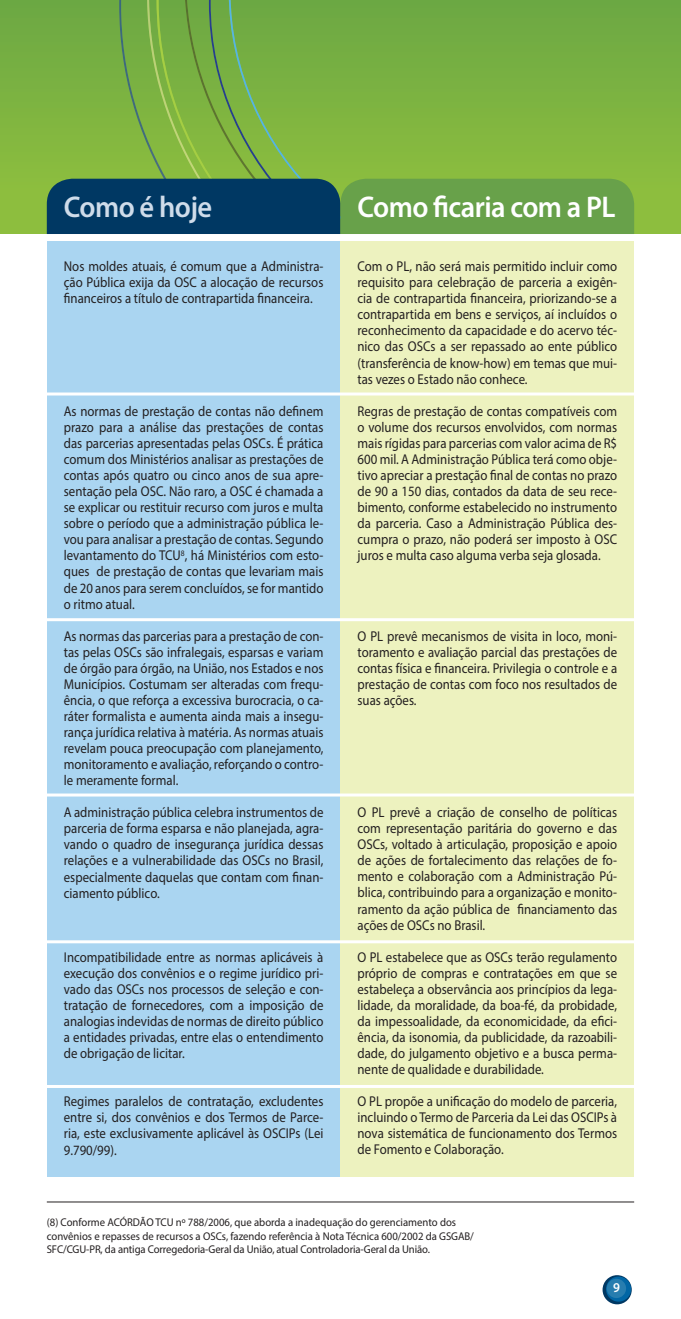
<style>
.page{position:relative;width:681px;height:1319px;background:#fff}
.page>*{position:absolute;margin:0;border:0;box-sizing:border-box;transform-origin:0 0}
.t1{font:600 30px "Myriad Pro";letter-spacing:-.02em;color:#fff;scale:.95 1}
.t2{font:600 30px "Myriad Pro";letter-spacing:-.02em;color:#cfdcea;scale:.95 1}
.t3{font:14.25px/16px "Myriad Pro";color:#231f20;text-align:justify;scale:.9 1}
.t4{font:600 13.5px "Myriad Pro";color:#fff;scale:.95 1}
.t5{font:11.25px/13.5px "Myriad Pro";color:#231f20;scale:.95 1}
</style>
<div class="page">
<svg style="left:0;top:0;width:47px;height:189px;background:#7bb241"></svg>
<svg style="left:634px;top:0;width:46px;height:234px;background:#7fb440"></svg>
<svg style="left:602px;top:1274px;width:29px;height:29px"></svg>
<svg style="left:605px;top:1276px;width:26px;height:25px"></svg>
<div style="left:606px;top:1278px;width:19px;height:19px;background:#277daf;border-radius:50%"></div>
<div style="left:47px;top:241px;width:293px;height:935px;background:#aad5f1"></div>
<div style="left:340px;top:771px;width:294px;height:405px;background:#edf2bf"></div>
<div style="left:340px;top:241px;width:294px;height:530px;background:#edf2bf"></div>
<svg style="left:47px;top:0;width:587px;height:234px;background:#6aa146"></svg>
<hr style="left:47px;top:392px;width:587px;height:3px;background:#fff">
<hr style="left:47px;top:618px;width:587px;height:3px;background:#fff">
<hr style="left:47px;top:793px;width:587px;height:3px;background:#fff">
<hr style="left:47px;top:940px;width:587px;height:3px;background:#fff">
<hr style="left:47px;top:1084px;width:587px;height:3px;background:#fff">
<hr style="left:47px;top:1201px;width:587px;height:1px;background:#231f20">
<h1 class="t2" style="left:64px;top:188px;width:158px">Como é hoje</h1>
<h1 class="t1" style="left:357px;top:188px;width:273px">Como ficaria com a PL</h1>
<p class="t3" style="left:64px;top:258px;width:290px">Nos moldes atuais, é comum que a Administra&shy;ção Pública exija da OSC a alocação de recursos financeiros a título de contrapartida financeira.</p>
<p class="t3" style="left:64px;top:403px;width:290px">As normas de prestação de contas não definem prazo para a análise das prestações de contas das parcerias apresentadas pelas OSCs. É prática comum dos Ministérios analisar as prestações de contas após quatro ou cinco anos de sua apre&shy;sentação pela OSC. Não raro, a OSC é chamada a se explicar ou restituir recurso com juros e multa sobre o período que a administração pública le&shy;vou para analisar a prestação de contas. Segundo levantamento do TCU<sup>8</sup>, há Ministérios com esto&shy;ques de prestação de contas que levariam mais de 20 anos para serem concluídos, se for mantido o ritmo atual.</p>
<p class="t3" style="left:64px;top:627px;width:290px">As normas das parcerias para a prestação de con&shy;tas pelas OSCs são infralegais, esparsas e variam de órgão para órgão, na União, nos Estados e nos Municípios. Costumam ser alteradas com frequ&shy;ência, o que reforça a excessiva burocracia, o ca&shy;ráter formalista e aumenta ainda mais a insegu&shy;rança jurídica relativa à matéria. As normas atuais revelam pouca preocupação com planejamento, monitoramento e avaliação, reforçando o contro&shy;le meramente formal.</p>
<p class="t3" style="left:64px;top:804px;width:290px">A administração pública celebra instrumentos de parceria de forma esparsa e não planejada, agra&shy;vando o quadro de insegurança jurídica dessas relações e a vulnerabilidade das OSCs no Brasil, especialmente daquelas que contam com finan&shy;ciamento público.</p>
<p class="t3" style="left:64px;top:948px;width:290px">Incompatibilidade entre as normas aplicáveis à execução dos convênios e o regime jurídico pri&shy;vado das OSCs nos processos de seleção e con&shy;tratação de fornecedores, com a imposição de analogias indevidas de normas de direito público a entidades privadas, entre elas o entendimento de obrigação de licitar.</p>
<p class="t3" style="left:64px;top:1093px;width:290px">Regimes paralelos de contratação, excludentes entre si, dos convênios e dos Termos de Parce&shy;ria, este exclusivamente aplicável às OSCIPs (Lei 9.790/99).</p>
<p class="t3" style="left:357px;top:258px;width:290px">Com o PL, não será mais permitido incluir como requisito para celebração de parceria a exigên&shy;cia de contrapartida financeira, priorizando-se a contrapartida em bens e serviços, aí incluídos o reconhecimento da capacidade e do acervo téc&shy;nico das OSCs a ser repassado ao ente público (transferência de know-how) em temas que mui&shy;tas vezes o Estado não conhece.</p>
<p class="t3" style="left:357px;top:402px;width:290px">Regras de prestação de contas compatíveis com o volume dos recursos envolvidos, com normas mais rígidas para parcerias com valor acima de R$ 600 mil. A Administração Pública terá como obje&shy;tivo apreciar a prestação final de contas no prazo de 90 a 150 dias, contados da data de seu rece&shy;bimento, conforme estabelecido no instrumento da parceria. Caso a Administração Pública des&shy;cumpra o prazo, não poderá ser imposto à OSC juros e multa caso alguma verba seja glosada.</p>
<p class="t3" style="left:357px;top:627px;width:290px">O PL prevê mecanismos de visita in loco, moni&shy;toramento e avaliação parcial das prestações de contas física e financeira. Privilegia o controle e a prestação de contas com foco nos resultados de suas ações.</p>
<p class="t3" style="left:357px;top:804px;width:290px">O PL prevê a criação de conselho de políticas com representação paritária do governo e das OSCs, voltado à articulação, proposição e apoio de ações de fortalecimento das relações de fo&shy;mento e colaboração com a Administração Pú&shy;blica, contribuindo para a organização e monito&shy;ramento da ação pública de financiamento das ações de OSCs no Brasil.</p>
<p class="t3" style="left:357px;top:948px;width:290px">O PL estabelece que as OSCs terão regulamento próprio de compras e contratações em que se estabeleça a observância aos princípios da lega&shy;lidade, da moralidade, da boa-fé, da probidade, da impessoalidade, da economicidade, da efici&shy;ência, da isonomia, da publicidade, da razoabili&shy;dade, do julgamento objetivo e a busca perma&shy;nente de qualidade e durabilidade.</p>
<p class="t3" style="left:357px;top:1092px;width:290px">O PL propõe a unificação do modelo de parceria, incluindo o Termo de Parceria da Lei das OSCIPs à nova sistemática de funcionamento dos Termos de Fomento e Colaboração.</p>
<p class="t5" style="left:47px;top:1215px;width:451px">(8) Conforme ACÓRDÃO TCU nº 788/2006, que aborda a inadequação do gerenciamento dos convênios e repasses de recursos a OSCs, fazendo referência à Nota Técnica 600/2002 da GSGAB/<br>SFC/CGU-PR, da antiga Corregedoria-Geral da União, atual Controladoria-Geral da União.</p>
<p class="t4" style="left:612px;top:1278px;width:9px">9</p>
</div>
